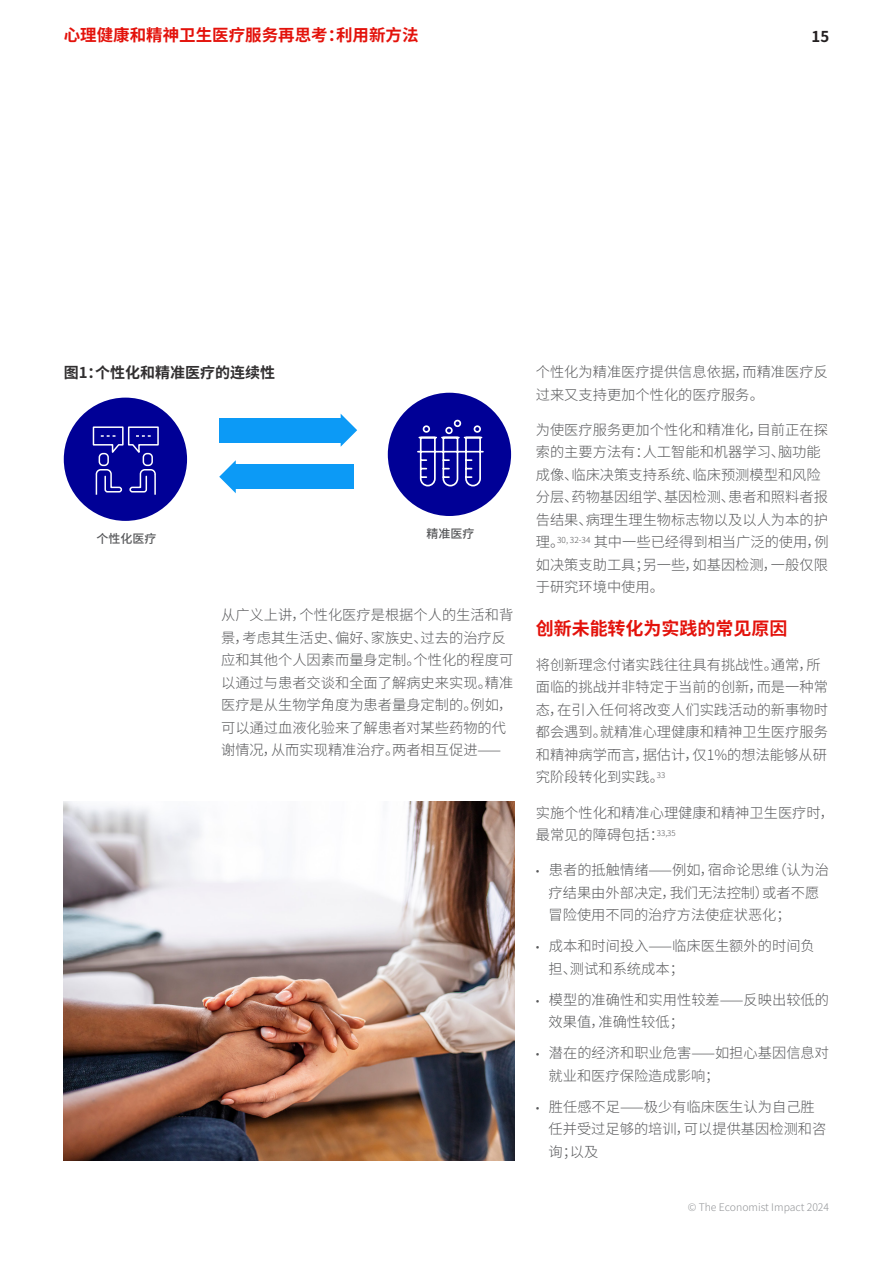
<style>
.page{position:relative;width:893px;height:1263px;background:#fff}
.page>*{position:absolute;margin:0;border:0;box-sizing:border-box;transform-origin:0 0}
._2__Page_subheader{font:700 18px "Noto Sans CJ Ksc";color:#e3120b}
.t1{font:700 16.5px "Noto Sans CJ Ksc";color:#e3120b}
._4__Body_text{font:700 15px "Noto Sans CJ Ksc";color:#312f30}
.t2{font:700 15px "Noto Sans CJ Ksc";color:#231f20}
._4__Body_text-2{font:300 14.25px/22.5px "Noto Sans CJ Ksc";color:#57585a}
.t3{font:500 12px "Noto Sans CJ Ksc";color:#57585a}
.t4{font:300 10.5px "Noto Sans CJ Ksc";color:#939598}
.s1{font-family:"Econ Sans Bol";font-weight:400}
</style>
<div class="page">
<div style="left:64px;top:398px;width:123px;height:123px;background:#000096;border-radius:50%"></div>
<div style="left:388px;top:393px;width:123px;height:123px;background:#000096;border-radius:50%"></div>
<svg style="left:219px;top:460px;width:17px;height:33px"></svg>
<div style="left:235px;top:464px;width:119px;height:25px;background:#0c9af6"></div>
<svg style="left:341px;top:414px;width:16px;height:33px"></svg>
<div style="left:219px;top:418px;width:122px;height:24px;background:#0c9af6"></div>
<img style="left:64px;top:801px;width:450px;height:360px">
<svg style="left:92px;top:426px;width:67px;height:69px"></svg>
<hr style="left:154px;top:474px;width:2px;height:21px;background:#fff">
<svg style="left:417px;top:419px;width:67px;height:68px"></svg>
<p class="t1" style="left:64px;top:26px;width:356px">心理健康和精神卫生医疗服务再思考：利用新方法</p>
<p class="t2" style="left:811px;top:28px;width:19px">15</p>
<p class="_4__Body_text" style="left:64px;top:364px;width:213px">图1：个性化和精准医疗的连续性</p>
<p class="t3" style="left:96px;top:532px;width:61px">个性化医疗</p>
<p class="t3" style="left:426px;top:527px;width:49px">精准医疗</p>
<p class="_4__Body_text-2" style="left:221px;top:604px;width:294px">从广义上讲，个性化医疗是根据个人的生活和背景，考虑其生活史、偏好、家族史、过去的治疗反应和其他个人因素而量身定制。个性化的程度可以通过与患者交谈和全面了解病史来实现。精准医疗是从生物学角度为患者量身定制的。例如，可以通过血液化验来了解患者对某些药物的代谢情况，从而实现精准治疗。两者相互促进——</p>
<p class="_4__Body_text-2" style="left:536px;top:361px;width:294px">个性化为精准医疗提供信息依据，而精准医疗反过来又支持更加个性化的医疗服务。</p>
<p class="_4__Body_text-2" style="left:536px;top:419px;width:295px">为使医疗服务更加个性化和精准化，目前正在探索的主要方法有：人工智能和机器学习、脑功能成像、临床决策支持系统、临床预测模型和风险分层、药物基因组学、基因检测、患者和照料者报告结果、病理生理生物标志物以及以人为本的护理。<sup>30,</sup> <sup>32-34</sup> 其中一些已经得到相当广泛的使用，例如决策支助工具；另一些，如基因检测，一般仅限于研究环境中使用。</p>
<p class="_2__Page_subheader" style="left:536px;top:618px;width:253px">创新未能转化为实践的常见原因</p>
<p class="_4__Body_text-2" style="left:536px;top:654px;width:294px">将创新理念付诸实践往往具有挑战性。通常，所面临的挑战并非特定于当前的创新，而是一种常态，在引入任何将改变人们实践活动的新事物时都会遇到。就精准心理健康和精神卫生医疗服务和精神病学而言，据估计，仅1%的想法能够从研究阶段转化到实践。<sup>33</sup></p>
<p class="_4__Body_text-2" style="left:536px;top:801px;width:300px">实施个性化和精准心理健康和精神卫生医疗时，最常见的障碍包括：<sup>33,35</sup></p>
<p class="_4__Body_text-2" style="left:549px;top:859px;width:282px;text-indent:-13px"><span class="s1">·</span> 患者的抵触情绪——例如，宿命论思维（认为治疗结果由外部决定，我们无法控制）或者不愿冒险使用不同的治疗方法使症状恶化；</p>
<p class="_4__Body_text-2" style="left:549px;top:935px;width:268px;text-indent:-13px"><span class="s1">·</span> 成本和时间投入——临床医生额外的时间负担、测试和系统成本；</p>
<p class="_4__Body_text-2" style="left:549px;top:989px;width:282px;text-indent:-13px"><span class="s1">·</span> 模型的准确性和实用性较差——反映出较低的效果值，准确性较低；</p>
<p class="_4__Body_text-2" style="left:549px;top:1042px;width:282px;text-indent:-13px"><span class="s1">·</span> 潜在的经济和职业危害——如担心基因信息对就业和医疗保险造成影响；</p>
<p class="_4__Body_text-2" style="left:549px;top:1096px;width:279px;text-indent:-13px"><span class="s1">·</span> 胜任感不足——极少有临床医生认为自己胜任并受过足够的培训，可以提供基因检测和咨询；以及</p>
<p class="t4" style="left:688px;top:1202px;width:143px">© The Economist Impact 2024</p>
</div>
